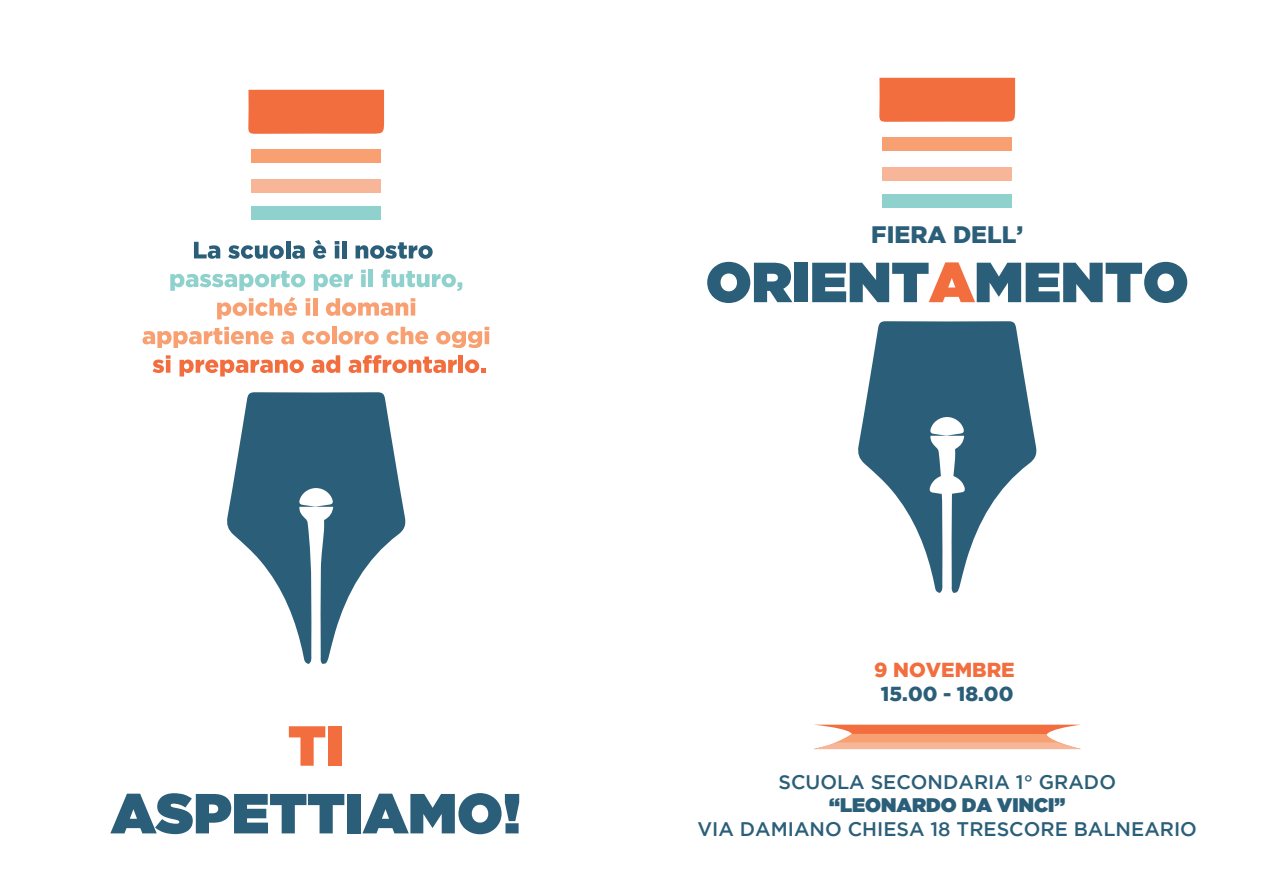
<style>
.page{position:relative;width:1263px;height:893px;background:#fff}
.page>*{position:absolute;margin:0;border:0;box-sizing:border-box;transform-origin:0 0}
.t1{font:56.4px "Gotham Ultra";color:#2b5f79}
.t2{font:56.4px "Gotham Ultra";color:#f26e3f}
.t3{font:900 23.85px "Gotham";color:#2b5f79}
.t4{font:900 20.25px "Gotham";color:#2b5f79}
.t5{font:900 20.25px "Gotham";color:#f26e3f}
.t6{font:500 19.65px "Gotham";color:#2b5f79}
.t7{font:19.65px "Gotham Ultra";color:#2b5f79}
.s1{color:#f26e3f}
</style>
<div class="page">
<svg style="left:858px;top:321px;width:179px;height:272px;fill:#2b5f79"></svg>
<div style="left:879px;top:78px;width:136px;height:44px;background:#f26e3f"></div>
<div style="left:882px;top:168px;width:130px;height:13px;background:#f7b697"></div>
<div style="left:882px;top:137px;width:130px;height:13px;background:#f8a071"></div>
<div style="left:882px;top:195px;width:130px;height:13px;background:#8fd2cd"></div>
<svg style="left:929px;top:475px;width:36px;height:19px"></svg>
<svg style="left:814px;top:725px;width:267px;height:24px"></svg>
<svg style="left:227px;top:392px;width:179px;height:272px;fill:#2b5f79"></svg>
<div style="left:248px;top:90px;width:136px;height:44px;background:#f26e3f"></div>
<div style="left:251px;top:180px;width:130px;height:13px;background:#f7b697"></div>
<div style="left:251px;top:149px;width:130px;height:13px;background:#f8a071"></div>
<div style="left:251px;top:207px;width:130px;height:13px;background:#8fd2cd"></div>
<svg style="left:194px;top:242px;width:26px;height:17px"></svg>
<svg style="left:228px;top:245px;width:56px;height:14px"></svg>
<hr style="left:286px;top:241px;width:4px;height:17px;background:#2b5f79">
<svg style="left:292px;top:245px;width:13px;height:14px"></svg>
<svg style="left:313px;top:240px;width:13px;height:19px"></svg>
<svg style="left:335px;top:241px;width:4px;height:17px"></svg>
<hr style="left:342px;top:241px;width:4px;height:17px;background:#2b5f79">
<svg style="left:356px;top:242px;width:77px;height:17px"></svg>
<svg style="left:170px;top:271px;width:135px;height:20px"></svg>
<svg style="left:314px;top:274px;width:39px;height:17px"></svg>
<svg style="left:361px;top:270px;width:5px;height:17px"></svg>
<div style="left:368px;top:270px;width:5px;height:17px;background:#8fd2cd"></div>
<svg style="left:381px;top:269px;width:81px;height:22px"></svg>
<svg style="left:217px;top:297px;width:80px;height:22px"></svg>
<svg style="left:306px;top:298px;width:4px;height:18px"></svg>
<hr style="left:313px;top:298px;width:4px;height:18px;background:#f8a071">
<svg style="left:326px;top:298px;width:89px;height:18px"></svg>
<svg style="left:143px;top:327px;width:130px;height:21px"></svg>
<svg style="left:281px;top:331px;width:13px;height:13px"></svg>
<svg style="left:302px;top:331px;width:28px;height:13px"></svg>
<div style="left:332px;top:327px;width:5px;height:17px;background:#f8a071"></div>
<svg style="left:339px;top:331px;width:40px;height:13px"></svg>
<svg style="left:387px;top:327px;width:41px;height:17px"></svg>
<svg style="left:436px;top:327px;width:53px;height:21px"></svg>
<svg style="left:153px;top:355px;width:18px;height:18px"></svg>
<svg style="left:180px;top:360px;width:124px;height:16px"></svg>
<svg style="left:312px;top:355px;width:28px;height:18px"></svg>
<svg style="left:349px;top:355px;width:108px;height:18px"></svg>
<div style="left:458px;top:355px;width:5px;height:18px;background:#f26e3f"></div>
<svg style="left:465px;top:360px;width:21px;height:13px"></svg>
<h1 class="t2" style="left:288px;top:713px;width:57px">TI</h1>
<h1 class="t1" style="left:111px;top:781px;width:412px">ASPETTIAMO!</h1>
<p class="t3" style="left:871px;top:221px;width:153px">FIERA DELL’</p>
<h1 class="t1" style="left:706px;top:250px;width:484px">ORIENT<span class="s1">A</span>MENTO</h1>
<p class="t5" style="left:874px;top:658px;width:142px">9 NOVEMBRE</p>
<p class="t4" style="left:881px;top:682px;width:134px">15.00 - 18.00</p>
<p class="t6" style="left:778px;top:770px;width:339px">SCUOLA SECONDARIA 1° GRADO</p>
<p class="t7" style="left:829px;top:794px;width:238px">“LEONARDO DA VINCI”</p>
<p class="t6" style="left:697px;top:817px;width:501px">VIA DAMIANO CHIESA 18 TRESCORE BALNEARIO</p>
</div>
